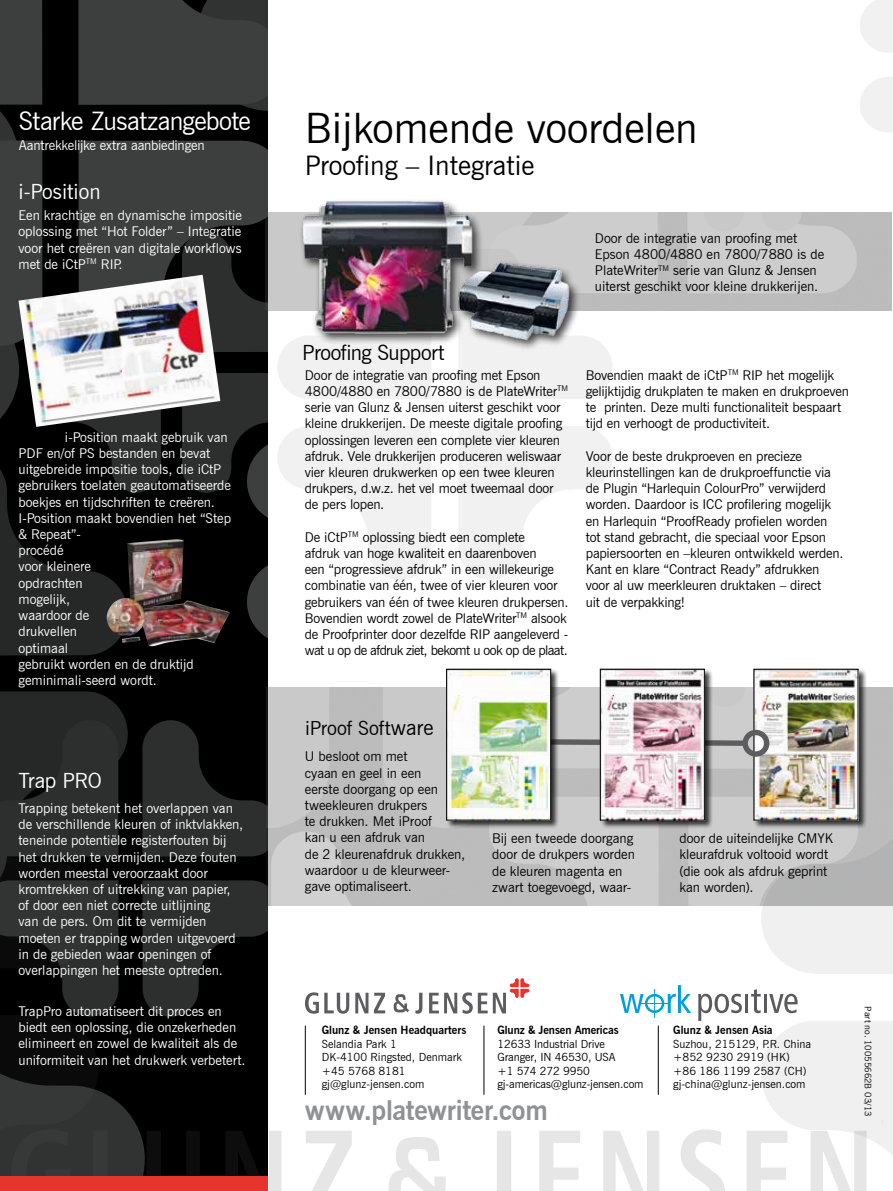
<style>
.page{position:relative;width:893px;height:1191px;background:#fff}
.page>*{position:absolute;margin:0;border:0;box-sizing:border-box;transform-origin:0 0}
.t1{font:42px "News Gothic BT";color:#000}
.t2{font:700 27px "News Gothic BT";letter-spacing:-.01em;color:#8f9193}
.t3{font:27px "News Gothic BT";color:#000}
.t4{font:25.5px "News Gothic BT";letter-spacing:-.025em;color:#fff}
.t5{font:21px "News Gothic BT";color:#fff}
.t6{font:21px "News Gothic BT";letter-spacing:-.025em;color:#000}
.t7{font:19.5px "News Gothic BT";color:#000}
.t8{font:13.5px/16.2px "News Gothic BT";letter-spacing:-.01em;color:#000}
.t9{font:13.5px/16.2px "News Gothic BT";color:#fff}
.t10{font:11.25px/13.5px "News Gothic BT";color:#000}
.t11{font:700 11.25px "News Gothic BT";color:#000}
.t12{font:9px "News Gothic BT";letter-spacing:.01em;color:#000}
.s1{font-size:21px}
</style>
<div class="page">
<div style="left:0;top:0;width:268px;height:1191px;background:#000"></div>
<svg style="left:111px;top:1097px;width:34px;height:79px;fill:#313333"></svg>
<svg style="left:0;top:0;width:268px;height:1016px"></svg>
<img style="left:266px;top:688px;width:627px;height:217px">
<img style="left:265px;top:212px;width:626px;height:98px">
<svg style="left:111px;top:1130px;width:22px;height:46px"></svg>
<svg style="left:147px;top:1131px;width:53px;height:45px"></svg>
<svg style="left:226px;top:1131px;width:55px;height:60px"></svg>
<svg style="left:306px;top:1131px;width:46px;height:60px"></svg>
<svg style="left:388px;top:1137px;width:58px;height:54px"></svg>
<svg style="left:497px;top:1131px;width:14px;height:60px"></svg>
<svg style="left:539px;top:1131px;width:41px;height:60px"></svg>
<svg style="left:603px;top:1131px;width:56px;height:60px"></svg>
<svg style="left:681px;top:1129px;width:44px;height:62px"></svg>
<svg style="left:747px;top:1131px;width:7px;height:60px"></svg>
<img style="left:754px;top:706px;width:139px;height:485px">
<img style="left:0;top:700px;width:111px;height:476px">
<img style="left:107px;top:539px;width:123px;height:107px">
<img style="left:18px;top:275px;width:202px;height:152px">
<img style="left:286px;top:200px;width:297px;height:150px">
<div style="left:0;top:1176px;width:268px;height:15px;background:#e5352c"></div>
<div style="left:753px;top:668px;width:114px;height:161px;background:#000;opacity:.75"></div>
<img style="left:756px;top:671px;width:100px;height:147px">
<svg style="left:559px;top:736px;width:192px;height:12px"></svg>
<div style="left:742px;top:730px;width:27px;height:26px;border:5px solid #5d5d5f;border-radius:50%"></div>
<div style="left:446px;top:668px;width:113px;height:161px;background:#000;opacity:.75"></div>
<img style="left:448px;top:671px;width:101px;height:147px">
<div style="left:446px;top:669px;width:105px;height:151px;border:1px solid #000"></div>
<div style="left:600px;top:668px;width:113px;height:161px;background:#000;opacity:.75"></div>
<img style="left:602px;top:671px;width:100px;height:147px">
<div style="left:600px;top:669px;width:104px;height:151px;border:1px solid #000"></div>
<svg style="left:305px;top:992px;width:44px;height:21px"></svg>
<svg style="left:355px;top:992px;width:13px;height:21px"></svg>
<svg style="left:374px;top:992px;width:11px;height:21px"></svg>
<svg style="left:394px;top:994px;width:15px;height:18px"></svg>
<svg style="left:415px;top:992px;width:7px;height:21px"></svg>
<svg style="left:429px;top:978px;width:100px;height:35px"></svg>
<svg style="left:698px;top:993px;width:44px;height:27px"></svg>
<hr style="left:745px;top:994px;width:3px;height:19px;background:#5b5b5d">
<svg style="left:751px;top:989px;width:10px;height:24px"></svg>
<hr style="left:764px;top:994px;width:3px;height:19px;background:#5b5b5d">
<svg style="left:769px;top:993px;width:29px;height:20px"></svg>
<svg style="left:620px;top:985px;width:71px;height:33px"></svg>
<hr style="left:658px;top:1025px;width:1px;height:69px;background:#000">
<hr style="left:484px;top:1025px;width:1px;height:69px;background:#000">
<hr style="left:305px;top:1025px;width:1px;height:69px;background:#000">
<h3 class="t4" style="left:19px;top:106px;width:234px">Starke Zusatzangebote</h3>
<p class="t9" style="left:19px;top:137px;width:187px">Aantrekkelijke extra aanbiedingen</p>
<h3 class="t5" style="left:18px;top:179px;width:84px">i-Position</h3>
<p class="t9" style="left:18px;top:207px;width:225px;text-align:justify">Een krachtige en dynamische impositie oplossing met “Hot Folder” – Integratie voor het creëren van digitale workflows met de iCtP<sup>TM</sup> RIP.</p>
<p class="t9" style="left:18px;top:429px;width:214px;text-indent:46px">i-Position maakt gebruik van<br>PDF en/of PS bestanden en bevat uitgebreide impositie tools, die iCtP gebruikers toelaten geautomatiseerde boekjes en tijdschriften te creëren.<br>I-Position maakt bovendien het “Step &amp; Repeat”-<br>procédé<br>voor kleinere<br>opdrachten<br>mogelijk,<br>waardoor de<br>drukvellen<br>optimaal<br>gebruikt worden en de druktijd geminimali-seerd wordt.</p>
<h3 class="t5" style="left:18px;top:767px;width:85px">Trap PRO</h3>
<p class="t9" style="left:18px;top:800px;width:226px">Trapping betekent het overlappen van de verschillende kleuren of inktvlakken, teneinde potentiële registerfouten bij het drukken te vermijden. Deze fouten worden meestal veroorzaakt door kromtrekken of uitrekking van papier, of door een niet correcte uitlijning<br>van de pers. Om dit te vermijden moeten er trapping worden uitgevoerd in de gebieden waar openingen of overlappingen het meeste optreden.</p>
<p class="t9" style="left:18px;top:1003px;width:229px">TrapPro automatiseert dit proces en biedt een oplossing, die onzekerheden elimineert en zowel de kwaliteit als de uniformiteit van het drukwerk verbetert.</p>
<h1 class="t1" style="left:305px;top:102px;width:394px">Bijkomende voordelen</h1>
<h2 class="t3" style="left:305px;top:149px;width:231px">Proofing – Integratie</h2>
<p class="t8" style="left:595px;top:230px;width:231px">Door de integratie van proofing met Epson 4800/4880 en 7800/7880 is de PlateWriter<sup>TM</sup> serie van Glunz &amp; Jensen uiterst geschikt voor kleine drukkerijen.</p>
<h3 class="t6" style="left:302px;top:340px;width:144px">Proofing Support</h3>
<p class="t8" style="left:305px;top:367px;width:265px">Door de integratie van proofing met Epson 4800/4880 en 7800/7880 is de PlateWriter<sup>TM </sup>serie van Glunz &amp; Jensen uiterst geschikt voor kleine drukkerijen. De meeste digitale proofing oplossingen leveren een complete vier kleuren afdruk. Vele drukkerijen produceren weliswaar vier kleuren drukwerken op een twee kleuren drukpers, d.w.z. het vel moet tweemaal door de pers lopen.</p>
<p class="t8" style="left:305px;top:529px;width:265px">De iCtP<sup>TM</sup> oplossing biedt een complete<br>afdruk van hoge kwaliteit en daarenboven<br>een “progressieve afdruk” in een willekeurige combinatie van één, twee of vier kleuren voor gebruikers van één of twee kleuren drukpersen.<br>Bovendien wordt zowel de PlateWriter<sup>TM</sup> alsook de Proofprinter door dezelfde RIP aangeleverd - wat u op de afdruk ziet, bekomt u ook op de plaat.</p>
<p class="t8" style="left:586px;top:367px;width:265px">Bovendien maakt de iCtP<sup>TM</sup> RIP het mogelijk gelijktijdig drukplaten te maken en drukproeven te printen. Deze multi functionaliteit bespaart tijd en verhoogt de productiviteit.</p>
<p class="t8" style="left:586px;top:448px;width:259px">Voor de beste drukproeven en precieze kleurinstellingen kan de drukproeffunctie via de Plugin “Harlequin ColourPro” verwijderd worden. Daardoor is ICC profilering mogelijk en Harlequin “ProofReady profielen worden tot stand gebracht, die speciaal voor Epson papiersoorten en –kleuren ontwikkeld werden.<br>Kant en klare “Contract Ready” afdrukken voor al uw meerkleuren druktaken – direct<br>uit de verpakking!</p>
<h3 class="t7" style="left:305px;top:716px;width:130px">iProof Soft<span class="s1">ware</span></h3>
<p class="t8" style="left:305px;top:748px;width:162px">U besloot om met<br>cyaan en geel in een<br>eerste doorgang op een tweekleuren drukpers<br>te drukken. Met iProof<br>kan u een afdruk van<br>de 2 kleurenafdruk drukken, waardoor u de kleurweer&shy;gave optimaliseert.</p>
<p class="t8" style="left:492px;top:830px;width:144px">Bij een tweede doorgang door de drukpers worden de kleuren magenta en zwart toegevoegd, waar-</p>
<p class="t8" style="left:679px;top:830px;width:155px">door de uiteindelijke CMYK kleurafdruk voltooid wordt (die ook als afdruk geprint kan worden).</p>
<p class="t11" style="left:322px;top:1023px;width:146px">Glunz &amp; Jensen Headquarters</p>
<p class="t10" style="left:322px;top:1036px;width:142px">Selandia Park 1<br>DK-4100 Ringsted, Denmark +45 5768 8181 gj@glunz-jensen.com</p>
<p class="t11" style="left:497px;top:1023px;width:123px">Glunz &amp; Jensen Americas</p>
<p class="t10" style="left:497px;top:1036px;width:148px">12633 Industrial Drive<br>Granger, IN 46530, USA<br>+1 574 272 9950 gj-americas@glunz-jensen.com</p>
<h2 class="t2" style="left:305px;top:1093px;width:244px">www.platewriter.com</h2>
<p class="t11" style="left:673px;top:1023px;width:101px">Glunz &amp; Jensen Asia</p>
<p class="t10" style="left:673px;top:1036px;width:139px">Suzhou, 215129, P.R. China +852 9230 2919 (HK) +86 186 1199 2587 (CH) gj-china@glunz-jensen.com</p>
<p class="t12" style="left:874px;top:1006px;width:111px;rotate:90deg">Part no. 10055662B 03/13</p>
</div>
